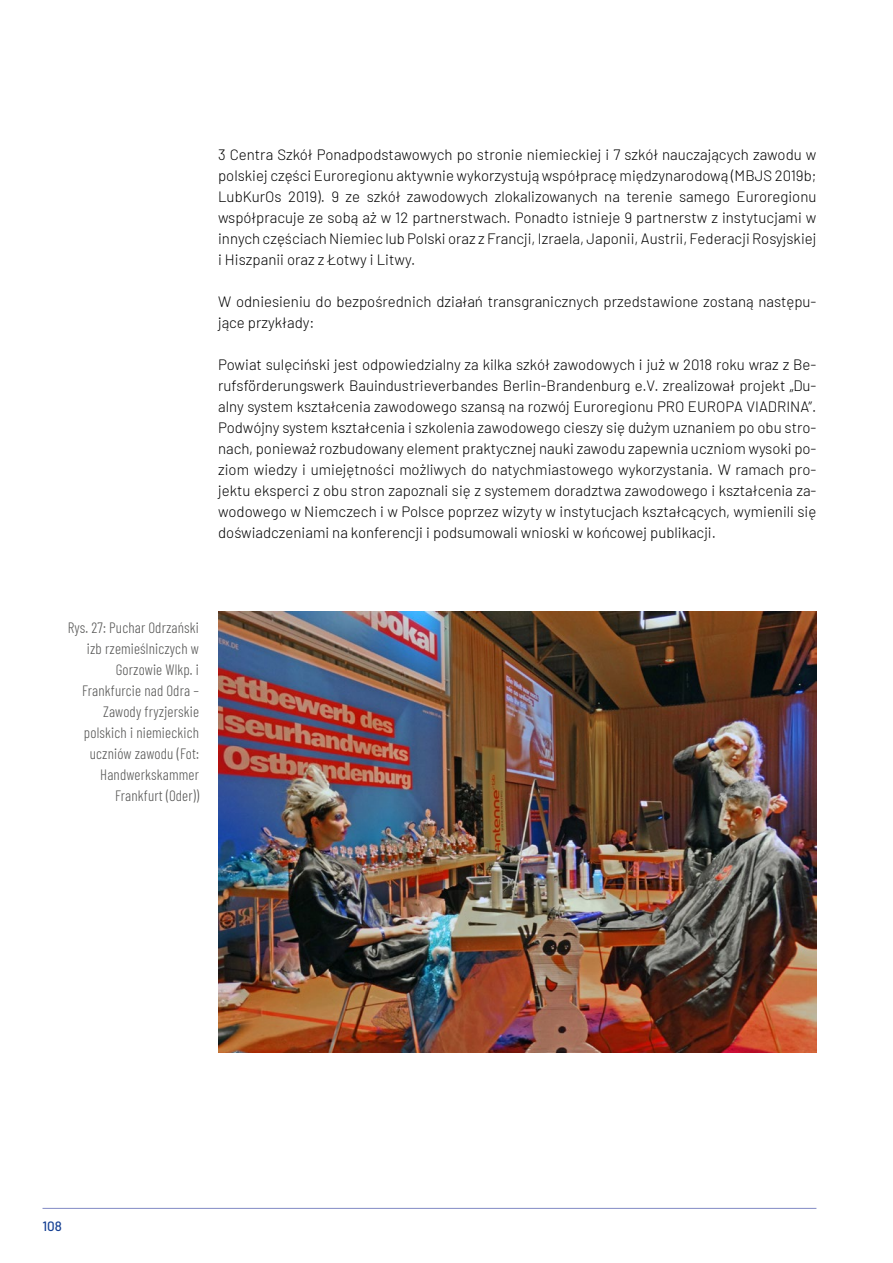
<style>
.page{position:relative;width:893px;height:1263px;background:#fff}
.page>*{position:absolute;margin:0;border:0;box-sizing:border-box;transform-origin:0 0}
.Fließtext_polnisch{font:300 15px/21px "Barlow";color:#000;text-align:justify}
.Bildunterschrift{font:300 15px/21px "Barlow Condensed";letter-spacing:.01em;color:#575756;text-align:right}
.t1{font:500 13.5px "Barlow";color:#164194}
</style>
<div class="page">
<hr style="left:43px;top:1208px;width:773px;height:1px;background:#8f96cb">
<img style="left:218px;top:612px;width:598px;height:441px">
<p class="Fließtext_polnisch" style="left:218px;top:143px;width:600px">3 Centra Szkół Ponadpodstawowych po stronie niemieckiej i 7 szkół nauczających zawodu w polskiej części Euroregionu aktywnie wykorzystują współpracę międzynarodową (MBJS 2019b; LubKurOs 2019). 9 ze szkół zawodowych zlokalizowanych na terenie samego Euroregionu współpracuje ze sobą aż w 12 partnerstwach. Ponadto istnieje 9 partnerstw z instytucjami w innych częściach Niemiec lub Polski oraz z Francji, Izraela, Japonii, Austrii, Federacji Rosyjskiej i Hiszpanii oraz z Łotwy i Litwy.</p>
<p class="Fließtext_polnisch" style="left:218px;top:290px;width:600px">W odniesieniu do bezpośrednich działań transgranicznych przedstawione zostaną następu&shy;jące przykłady:</p>
<p class="Fließtext_polnisch" style="left:218px;top:353px;width:600px">Powiat sulęciński jest odpowiedzialny za kilka szkół zawodowych i już w 2018 roku wraz z Be&shy;rufsförderungswerk Bauindustrieverbandes Berlin-Brandenburg e.V. zrealizował projekt „Du&shy;alny system kształcenia zawodowego szansą na rozwój Euroregionu PRO EUROPA VIADRINA”.<br>Podwójny system kształcenia i szkolenia zawodowego cieszy się dużym uznaniem po obu stro&shy;nach, ponieważ rozbudowany element praktycznej nauki zawodu zapewnia uczniom wysoki po&shy;ziom wiedzy i umiejętności możliwych do natychmiastowego wykorzystania. W ramach pro&shy;jektu eksperci z obu stron zapoznali się z systemem doradztwa zawodowego i kształcenia za&shy;wodowego w Niemczech i w Polsce poprzez wizyty w instytucjach kształcących, wymienili się doświadczeniami na konferencji i podsumowali wnioski w końcowej publikacji.</p>
<p class="Bildunterschrift" style="left:68px;top:616px;width:133px">Rys. 27: Puchar Odrzański izb rzemieślniczych w<br>Gorzowie Wlkp. i<br>Frankfurcie nad Odra –<br>Zawody fryzjerskie polskich i niemieckich uczniów zawodu (Fot:<br>Handwerkskammer<br>Frankfurt (Oder))</p>
<p class="t1" style="left:43px;top:1217px;width:21px">108</p>
</div>
